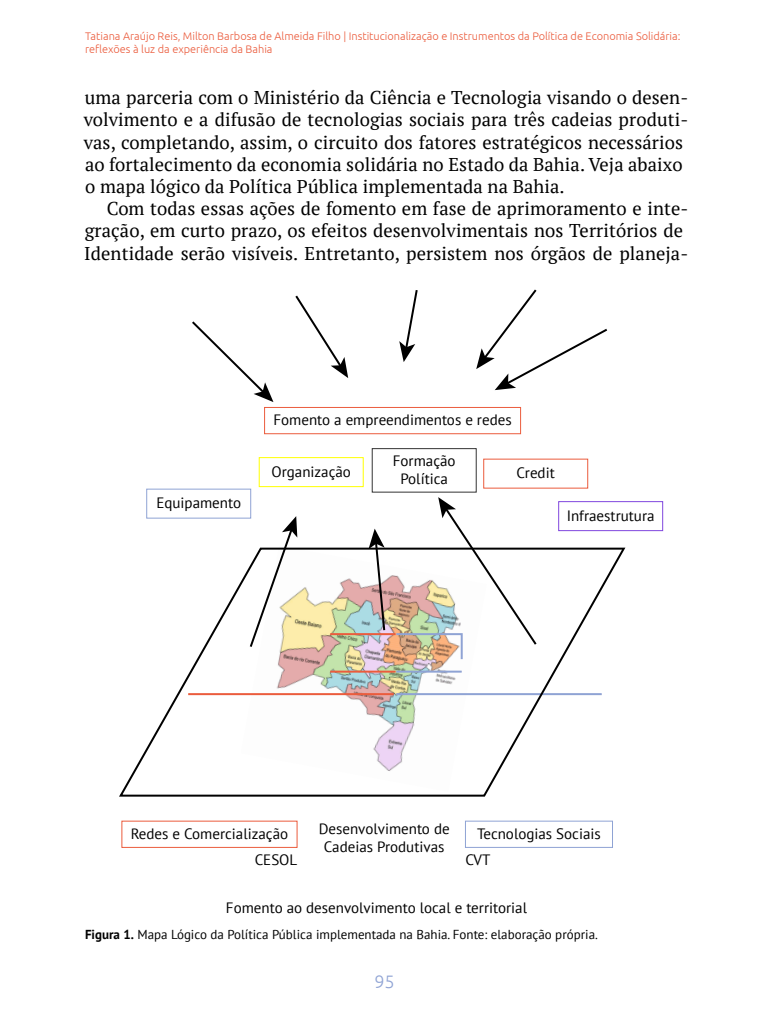
<style>
.page{position:relative;width:768px;height:1024px;background:#fff}
.page>*{position:absolute;margin:0;border:0;box-sizing:border-box;transform-origin:0 0}
.t1{font:18.5px/22.2px "PT Serif";letter-spacing:.005em;color:#000}
.t2{font:300 18px "Ubuntu";color:#8fa3d4}
.t3{font:15px/18px "PT Sans";color:#000;text-align:center}
.t4{font:13px "PT Sans";color:#000}
.t5{font:300 11px/13.2px "Ubuntu";color:#eb5c3d}
.s1{font-weight:700}
</style>
<div class="page">
<svg style="left:248px;top:516px;width:49px;height:31px"></svg>
<svg style="left:369px;top:529px;width:16px;height:18px"></svg>
<svg style="left:438px;top:497px;width:35px;height:50px"></svg>
<svg style="left:119px;top:547px;width:507px;height:250px"></svg>
<div style="left:146px;top:489px;width:105px;height:29px;border:1px solid #8fa3d4"></div>
<div style="left:259px;top:457px;width:104px;height:30px;border:1px solid #ff0"></div>
<div style="left:558px;top:501px;width:105px;height:30px;border:1px solid #8047de"></div>
<div style="left:372px;top:448px;width:104px;height:44px;border:1px solid #333"></div>
<svg style="left:192px;top:321px;width:81px;height:81px"></svg>
<svg style="left:295px;top:295px;width:53px;height:83px"></svg>
<svg style="left:399px;top:290px;width:19px;height:72px"></svg>
<svg style="left:476px;top:289px;width:132px;height:101px"></svg>
<div style="left:264px;top:407px;width:257px;height:27px;border:1px solid #eb5c3d"></div>
<div style="left:122px;top:821px;width:175px;height:27px;border:1px solid #eb5c3d"></div>
<div style="left:465px;top:821px;width:148px;height:27px;border:1px solid #8fa3d4"></div>
<p class="t5" style="left:85px;top:29px;width:597px">Tatiana Araújo Reis, Milton Barbosa de Almeida Filho | Institucionalização e Instrumentos da Política de Economia Solidária: reflexões à luz da experiência da Bahia</p>
<p class="t1" style="left:84px;top:86px;width:606px">uma parceria com o Ministério da Ciência e Tecnologia visando o desen&shy;volvimento e a difusão de tecnologias sociais para três cadeias produti&shy;vas, completando, assim, o circuito dos fatores estratégicos necessários ao fortalecimento da economia solidária no Estado da Bahia. Veja abaixo o mapa lógico da Política Pública implementada na Bahia.</p>
<p class="t1" style="left:84px;top:197px;width:606px;text-indent:22px">Com todas essas ações de fomento em fase de aprimoramento e inte&shy;gração, em curto prazo, os efeitos desenvolvimentais nos Territórios de<br>Identidade serão visíveis. Entretanto, persistem nos órgãos de planeja-</p>
<p class="t3" style="left:273px;top:411px;width:240px">Fomento a empreendimentos e redes</p>
<p class="t3" style="left:156px;top:494px;width:86px">Equipamento</p>
<p class="t3" style="left:271px;top:462px;width:81px">Organização</p>
<p class="t3" style="left:393px;top:451px;width:64px">Formação<br>Política</p>
<p class="t3" style="left:517px;top:464px;width:40px">Credit</p>
<p class="t3" style="left:567px;top:506px;width:89px">Infraestrutura</p>
<p class="t3" style="left:319px;top:820px;width:132px">Desenvolvimento de<br>Cadeias Produtivas</p>
<p class="t3" style="left:131px;top:824px;width:159px">Redes e Comercialização</p>
<p class="t3" style="left:477px;top:824px;width:125px">Tecnologias Sociais</p>
<p class="t3" style="left:255px;top:851px;width:44px">CESOL</p>
<p class="t3" style="left:465px;top:851px;width:27px">CVT</p>
<p class="t3" style="left:226px;top:899px;width:303px">Fomento ao desenvolvimento local e territorial</p>
<p class="t4" style="left:85px;top:926px;width:514px"><span class="s1">Figura 1.</span> Mapa Lógico da Política Pública implementada na Bahia. Fonte: elaboração própria.</p>
<p class="t2" style="left:374px;top:971px;width:22px">95</p>
</div>
